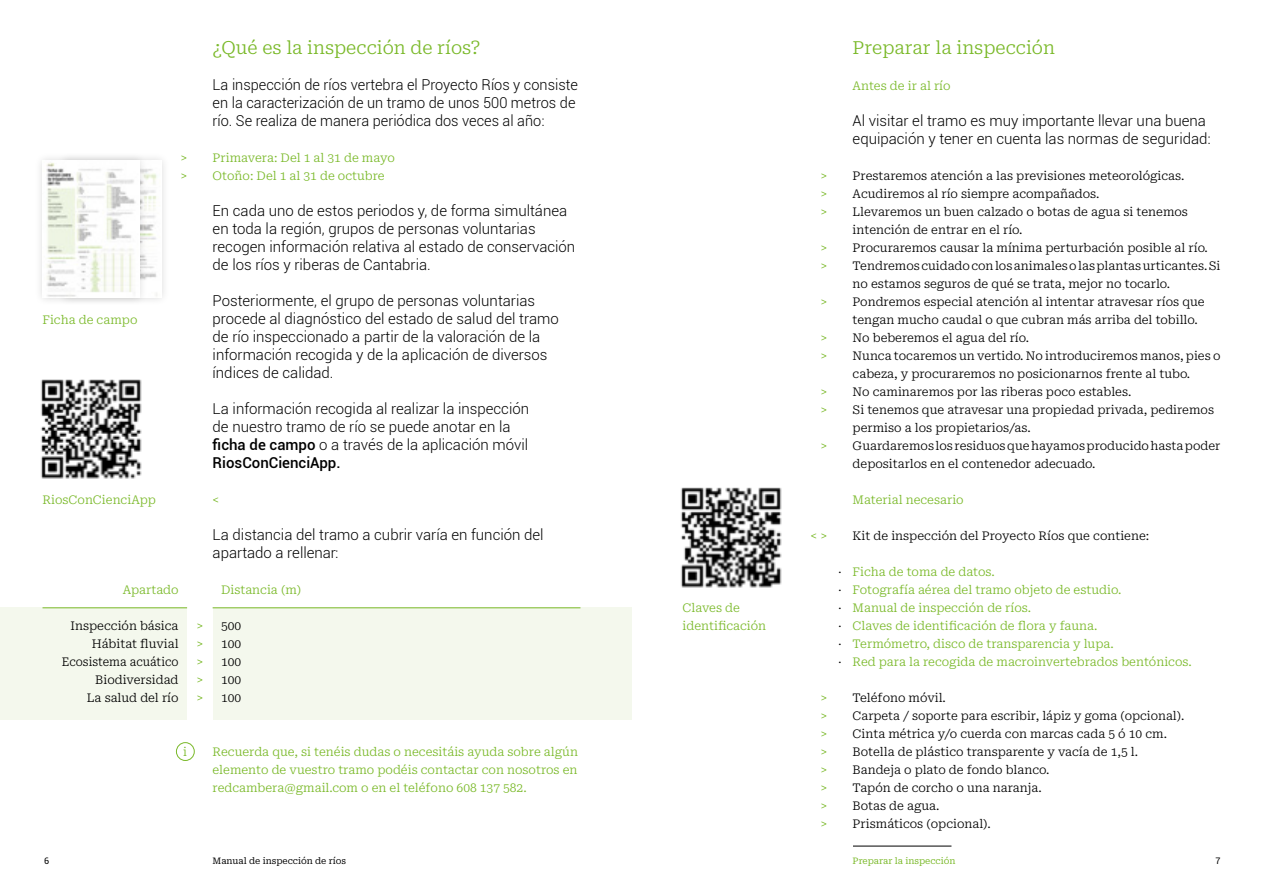
<style>
.page{position:relative;width:1263px;height:893px;background:#fff}
.page>*{position:absolute;margin:0;border:0;box-sizing:border-box;transform-origin:0 0}
.t1{font:300 18px "Roboto Serif";color:#7ab929}
.t2{font:300 15px/18px "Roboto";color:#000}
.t3{font:300 12px/18px "Roboto Serif";color:#000}
.t4{font:300 12px/18px "Roboto Serif";color:#7ab929}
.t5{font:10.5px/18px "Roboto Serif";color:#000;text-align:justify}
.t6{font:9px "Roboto Serif";color:#000}
.t7{font:9px "Roboto Serif";color:#7ab929}
.t8{font:9px "Roboto";color:#000}
.s1{font-weight:500}
</style>
<div class="page">
<div style="left:0;top:607px;width:186px;height:113px;background:#f4f8ed"></div>
<div style="left:213px;top:607px;width:418px;height:113px;background:#f4f8ed"></div>
<div style="left:57px;top:153px;width:112px;height:153px;background:#000;opacity:.15"></div>
<img style="left:147px;top:169px;width:9px;height:108px">
<hr style="left:213px;top:607px;width:367px;height:1px;background:#7ab929">
<hr style="left:43px;top:607px;width:144px;height:1px;background:#7ab929">
<img style="left:41px;top:379px;width:101px;height:100px">
<img style="left:681px;top:487px;width:101px;height:101px">
<div style="left:34px;top:152px;width:113px;height:153px;background:#000;opacity:.15"></div>
<img style="left:43px;top:161px;width:96px;height:137px">
<div style="left:176px;top:742px;width:19px;height:19px;border:1px solid #7ab929;border-radius:50%"></div>
<hr style="left:853px;top:846px;width:98px;height:1px;background:#000">
<p class="t4" style="left:180px;top:148px;width:8px">&gt; &gt;</p>
<p class="t4" style="left:43px;top:310px;width:96px">Ficha de campo</p>
<p class="t4" style="left:43px;top:490px;width:115px">RiosConCienciApp</p>
<p class="t4" style="left:123px;top:580px;width:57px">Apartado</p>
<p class="t3" style="left:62px;top:616px;width:118px;text-align:right">Inspección básica<br>Hábitat fluvial<br>Ecosistema acuático<br>Biodiversidad<br>La salud del río</p>
<p class="t4" style="left:196px;top:616px;width:8px;text-align:justify">&gt; &gt; &gt; &gt; &gt;</p>
<h1 class="t1" style="left:213px;top:33px;width:269px">¿Qué es la inspección de ríos?</h1>
<p class="t2" style="left:213px;top:75px;width:367px">La inspección de ríos vertebra el Proyecto Ríos y consiste en la caracterización de un tramo de unos 500 metros de río. Se realiza de manera periódica dos veces al año:</p>
<p class="t4" style="left:213px;top:148px;width:184px">Primavera: Del 1 al 31 de mayo<br>Otoño: Del 1 al 31 de octubre</p>
<p class="t2" style="left:213px;top:201px;width:364px">En cada uno de estos periodos y, de forma simultánea en toda la región, grupos de personas voluntarias recogen información relativa al estado de conservación de los ríos y riberas de Cantabria.</p>
<p class="t2" style="left:213px;top:291px;width:348px">Posteriormente, el grupo de personas voluntarias procede al diagnóstico del estado de salud del tramo de río inspeccionado a partir de la valoración de la información recogida y de la aplicación de diversos índices de calidad.</p>
<p class="t2" style="left:213px;top:399px;width:318px">La información recogida al realizar la inspección de nuestro tramo de río se puede anotar en la <span class="s1">ficha de campo</span> o a través de la aplicación móvil <span class="s1">RiosConCienciApp.</span></p>
<p class="t4" style="left:213px;top:490px;width:8px">&lt;</p>
<p class="t2" style="left:213px;top:525px;width:332px">La distancia del tramo a cubrir varía en función del apartado a rellenar:</p>
<p class="t4" style="left:221px;top:580px;width:81px">Distancia (m)</p>
<p class="t3" style="left:221px;top:616px;width:22px;text-align:justify">500<br>100<br>100<br>100<br>100</p>
<p class="t4" style="left:183px;top:742px;width:5px">i</p>
<p class="t4" style="left:213px;top:742px;width:367px;text-align:justify">Recuerda que, si tenéis dudas o necesitáis ayuda sobre algún elemento de vuestro tramo podéis contactar con nosotros en redcambera@gmail.com o en el teléfono 608 137 582.</p>
<p class="t4" style="left:682px;top:598px;width:85px">Claves de identificación</p>
<p class="t4" style="left:820px;top:166px;width:8px;text-align:justify">&gt; &gt; &gt;</p>
<p class="t4" style="left:820px;top:238px;width:8px">&gt; &gt;</p>
<p class="t4" style="left:820px;top:292px;width:8px">&gt;</p>
<p class="t4" style="left:820px;top:328px;width:8px">&gt; &gt;</p>
<p class="t4" style="left:820px;top:382px;width:8px">&gt; &gt;</p>
<p class="t4" style="left:820px;top:436px;width:8px">&gt;</p>
<p class="t4" style="left:810px;top:526px;width:18px">&lt; &gt;</p>
<p class="t4" style="left:820px;top:688px;width:8px;text-align:justify">&gt; &gt; &gt; &gt; &gt; &gt; &gt; &gt;</p>
<p class="t5" style="left:838px;top:562px;width:4px">· · · · · ·</p>
<h1 class="t1" style="left:853px;top:33px;width:204px">Preparar la inspección</h1>
<p class="t4" style="left:853px;top:76px;width:100px">Antes de ir al río</p>
<p class="t2" style="left:853px;top:111px;width:360px">Al visitar el tramo es muy importante llevar una buena equipación y tener en cuenta las normas de seguridad:</p>
<p class="t3" style="left:853px;top:166px;width:369px">Prestaremos atención a las previsiones meteorológicas.<br>Acudiremos al río siempre acompañados.<br>Llevaremos un buen calzado o botas de agua si tenemos intención de entrar en el río.<br>Procuraremos causar la mínima perturbación posible al río.<br>Tendremos cuidado con los animales o las plantas urticantes. Si no estamos seguros de qué se trata, mejor no tocarlo.<br>Pondremos especial atención al intentar atravesar ríos que tengan mucho caudal o que cubran más arriba del tobillo.<br>No beberemos el agua del río.<br>Nunca tocaremos un vertido. No introduciremos manos, pies o cabeza, y procuraremos no posicionarnos frente al tubo.<br>No caminaremos por las riberas poco estables.<br>Si tenemos que atravesar una propiedad privada, pediremos permiso a los propietarios/as.<br>Guardaremos los residuos que hayamos producido hasta poder depositarlos en el contenedor adecuado.</p>
<p class="t4" style="left:853px;top:490px;width:113px">Material necesario</p>
<p class="t3" style="left:853px;top:526px;width:298px">Kit de inspección del Proyecto Ríos que contiene:</p>
<p class="t4" style="left:853px;top:562px;width:341px">Ficha de toma de datos.<br>Fotografía aérea del tramo objeto de estudio.<br>Manual de inspección de ríos.<br>Claves de identificación de flora y fauna.<br>Termómetro, disco de transparencia y lupa.<br>Red para la recogida de macroinvertebrados bentónicos.</p>
<p class="t3" style="left:853px;top:688px;width:333px">Teléfono móvil.<br>Carpeta / soporte para escribir, lápiz y goma (opcional).<br>Cinta métrica y/o cuerda con marcas cada 5 ó 10 cm.<br>Botella de plástico transparente y vacía de 1,5 l.<br>Bandeja o plato de fondo blanco.<br>Tapón de corcho o una naranja.<br>Botas de agua.<br>Prismáticos (opcional).</p>
<p class="t8" style="left:44px;top:854px;width:7px">6</p>
<p class="t6" style="left:213px;top:853px;width:135px">Manual de inspección de ríos</p>
<p class="t8" style="left:1215px;top:854px;width:7px">7</p>
<p class="t7" style="left:853px;top:853px;width:104px">Preparar la inspección</p>
</div>
